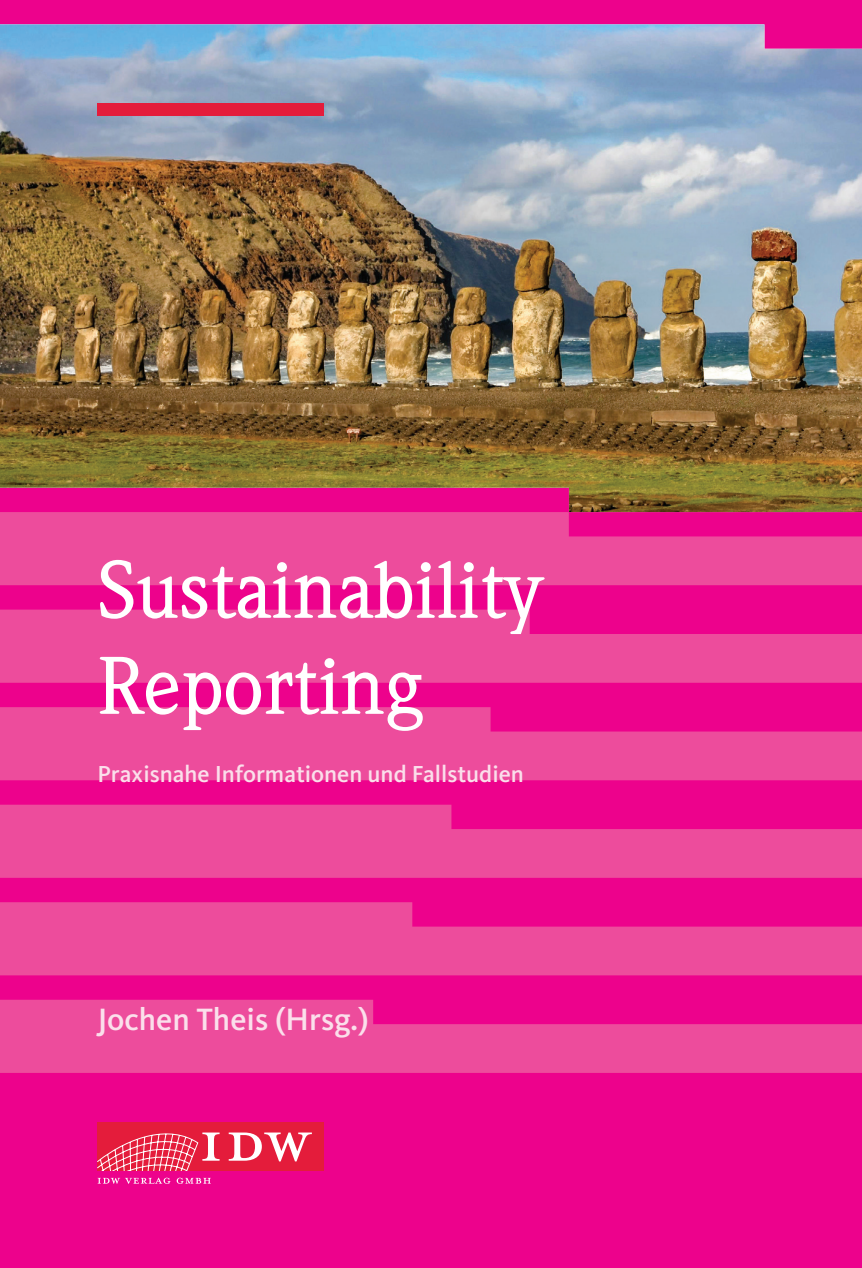
<style>
.page{position:relative;width:862px;height:1268px;background:#ed028c}
.page>*{position:absolute;margin:0;border:0;box-sizing:border-box;transform-origin:0 0}
.t1{font:500 80px/96px "Weidemann Std";color:#fff}
.t2{font:500 32px "Kievit IDW";color:#fbdfeb}
.t3{font:500 24px "Kievit IDW";color:#fbdfeb}
</style>
<div class="page">
<svg style="left:0;top:999px;width:862px;height:74px;fill:#ed4c9c"></svg>
<svg style="left:0;top:902px;width:862px;height:73px;fill:#ed4c9c"></svg>
<svg style="left:0;top:804px;width:862px;height:74px;fill:#ed4c9c"></svg>
<svg style="left:0;top:707px;width:862px;height:73px;background:#ed4199"></svg>
<svg style="left:0;top:609px;width:862px;height:74px;background:#ed4199"></svg>
<svg style="left:0;top:512px;width:862px;height:73px;background:#ec439a"></svg>
<img style="left:0;top:24px;width:862px;height:488px">
<div style="left:98px;top:104px;width:226px;height:12px;background:#e41c3b"></div>
<div style="left:98px;top:1121px;width:226px;height:49px;background:#e41c3b"></div>
<svg style="left:229px;top:1132px;width:83px;height:29px"></svg>
<svg style="left:98px;top:1132px;width:122px;height:38px"></svg>
<svg style="left:98px;top:1177px;width:113px;height:7px"></svg>
<h1 class="t1" style="left:98px;top:542px;width:446px">Sustainability<br>Reporting</h1>
<p class="t3" style="left:97px;top:760px;width:428px">Praxisnahe Informationen und Fallstudien</p>
<h2 class="t2" style="left:97px;top:1000px;width:273px">Jochen Theis (Hrsg.)</h2>
</div>
